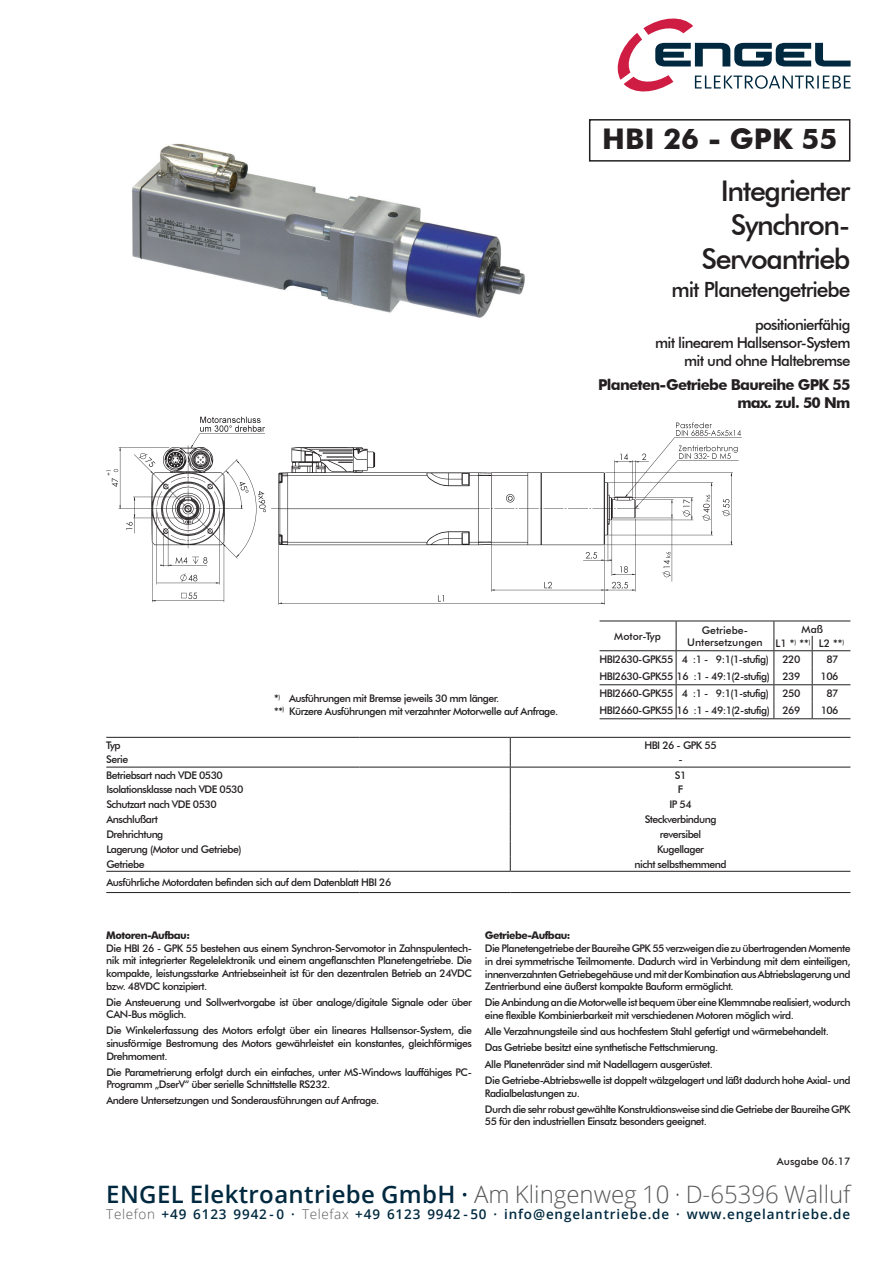
<style>
.page{position:relative;width:893px;height:1263px;background:#fff}
.page>*{position:absolute;margin:0;border:0;box-sizing:border-box;transform-origin:0 0}
.t1{font:500 28.5px/34.2px "Futura BT";letter-spacing:-.05em;color:#231f20;text-align:right}
.t2{font:700 28.5px "Futura BT";color:#231f20}
.t3{font:300 24px "Open Sans";color:#57585a}
.t4{font:500 21px "Futura BT";letter-spacing:-.05em;color:#231f20}
.t5{font:500 15px/18px "Futura BT";letter-spacing:-.05em;color:#231f20;text-align:right}
.t6{font:700 15px/18px "Futura BT";letter-spacing:-.05em;color:#231f20;text-align:right}
.t7{font:600 13.5px "Open Sans";letter-spacing:.06em;color:#00293f}
.t8{font:500 10.5px/12.6px "Futura BT";letter-spacing:-.05em;color:#231f20}
.t9{font:500 10.5px/12.6px "Futura BT";color:#231f20;text-align:center}
.t10{font:700 10.5px "Futura BT";letter-spacing:-.05em;color:#231f20}
.s1{font-weight:600;color:#00293f}
.s2{font-weight:300;color:#57585a}
</style>
<div class="page">
<div style="left:589px;top:119px;width:261px;height:43px;border:2px solid #231f20"></div>
<hr style="left:600px;top:621px;width:76px;height:1px;background:#231f20">
<hr style="left:676px;top:621px;width:98px;height:1px;background:#231f20">
<hr style="left:774px;top:621px;width:38px;height:1px;background:#231f20">
<hr style="left:812px;top:621px;width:38px;height:1px;background:#231f20">
<hr style="left:600px;top:650px;width:76px;height:1px;background:#231f20">
<hr style="left:676px;top:650px;width:98px;height:1px;background:#231f20">
<hr style="left:774px;top:650px;width:38px;height:1px;background:#231f20">
<hr style="left:812px;top:650px;width:38px;height:1px;background:#231f20">
<svg style="left:773px;top:621px;width:1px;height:97px"></svg>
<hr style="left:600px;top:718px;width:76px;height:1px;background:#231f20">
<hr style="left:676px;top:718px;width:98px;height:1px;background:#231f20">
<hr style="left:774px;top:718px;width:38px;height:1px;background:#231f20">
<svg style="left:812px;top:636px;width:1px;height:82px"></svg>
<hr style="left:812px;top:718px;width:38px;height:1px;background:#231f20">
<hr style="left:600px;top:684px;width:76px;height:1px;background:#231f20">
<hr style="left:676px;top:684px;width:98px;height:1px;background:#231f20">
<hr style="left:774px;top:684px;width:38px;height:1px;background:#231f20">
<hr style="left:812px;top:684px;width:38px;height:1px;background:#231f20">
<svg style="left:676px;top:621px;width:1px;height:97px"></svg>
<hr style="left:106px;top:737px;width:253px;height:1px;background:#231f20">
<hr style="left:359px;top:737px;width:151px;height:1px;background:#231f20">
<hr style="left:510px;top:737px;width:340px;height:1px;background:#231f20">
<hr style="left:106px;top:767px;width:253px;height:1px;background:#231f20">
<hr style="left:359px;top:767px;width:151px;height:1px;background:#231f20">
<hr style="left:510px;top:767px;width:340px;height:1px;background:#231f20">
<svg style="left:510px;top:738px;width:1px;height:133px"></svg>
<hr style="left:106px;top:892px;width:253px;height:1px;background:#231f20">
<hr style="left:359px;top:892px;width:151px;height:1px;background:#231f20">
<hr style="left:510px;top:892px;width:340px;height:1px;background:#231f20">
<hr style="left:106px;top:871px;width:253px;height:1px;background:#231f20">
<hr style="left:359px;top:871px;width:151px;height:1px;background:#231f20">
<hr style="left:510px;top:871px;width:340px;height:1px;background:#231f20">
<img style="left:132px;top:143px;width:393px;height:175px">
<img style="left:106px;top:417px;width:635px;height:187px">
<svg style="left:618px;top:19px;width:232px;height:72px"></svg>
<h1 class="t2" style="left:602px;top:122px;width:237px">HBI 26 - GPK 55</h1>
<h1 class="t1" style="left:701px;top:173px;width:150px">Integrierter<br>Synchron-<br>Servoantrieb</h1>
<h3 class="t4" style="left:671px;top:277px;width:181px">mit Planetengetriebe</h3>
<h3 class="t5" style="left:655px;top:315px;width:197px">positionierfähig<br>mit linearem Hallsensor-System mit und ohne Haltebremse</h3>
<h3 class="t6" style="left:598px;top:376px;width:254px">Planeten-Getriebe Baureihe GPK 55 max. zul. 50 Nm</h3>
<p class="t8" style="left:274px;top:692px;width:286px">*<sup>)</sup> Ausführungen mit Bremse jeweils 30 mm länger.<br>**<sup>)</sup> Kürzere Ausführungen mit verzahnter Motorwelle auf Anfrage.</p>
<p class="t9" style="left:614px;top:630px;width:48px">Motor-Typ</p>
<p class="t9" style="left:687px;top:623px;width:77px">Getriebe-<br>Untersetzungen</p>
<p class="t8" style="left:775px;top:621px;width:70px;line-height:14.5px;text-align:center">Maß<br>L1 *<sup>)</sup> **<sup>)</sup> L2 **<sup>)</sup></p>
<p class="t8" style="left:600px;top:653px;width:171px">HBI2630-GPK55 4 :1 - 9:1(1-stufig)</p>
<p class="t8" style="left:782px;top:653px;width:19px">220</p>
<p class="t8" style="left:826px;top:653px;width:14px">87</p>
<p class="t8" style="left:600px;top:670px;width:202px">HBI2630-GPK55 16 :1 - 49:1(2-stufig) 239</p>
<p class="t8" style="left:821px;top:670px;width:19px">106</p>
<p class="t8" style="left:600px;top:687px;width:171px">HBI2660-GPK55 4 :1 - 9:1(1-stufig)</p>
<p class="t8" style="left:782px;top:687px;width:19px">250</p>
<p class="t8" style="left:826px;top:687px;width:14px">87</p>
<p class="t8" style="left:600px;top:704px;width:202px">HBI2660-GPK55 16 :1 - 49:1(2-stufig) 269</p>
<p class="t8" style="left:821px;top:704px;width:19px">106</p>
<p class="t8" style="left:106px;top:739px;width:16px">Typ</p>
<p class="t8" style="left:644px;top:739px;width:74px">HBI 26 - GPK 55</p>
<p class="t8" style="left:106px;top:753px;width:23px">Serie</p>
<p class="t8" style="left:678px;top:753px;width:6px">-</p>
<p class="t8" style="left:106px;top:769px;width:118px">Betriebsart nach VDE 0530</p>
<p class="t8" style="left:675px;top:769px;width:13px">S1</p>
<p class="t8" style="left:106px;top:783px;width:139px">Isolationsklasse nach VDE 0530</p>
<p class="t8" style="left:678px;top:783px;width:7px">F</p>
<p class="t8" style="left:106px;top:798px;width:112px">Schutzart nach VDE 0530</p>
<p class="t8" style="left:669px;top:798px;width:24px">IP 54</p>
<p class="t8" style="left:106px;top:813px;width:53px">Anschlußart</p>
<p class="t8" style="left:645px;top:813px;width:73px">Steckverbindung</p>
<p class="t8" style="left:106px;top:828px;width:59px">Drehrichtung</p>
<p class="t8" style="left:660px;top:828px;width:43px">reversibel</p>
<p class="t8" style="left:106px;top:843px;width:137px">Lagerung (Motor und Getriebe)</p>
<p class="t8" style="left:657px;top:843px;width:49px">Kugellager</p>
<p class="t8" style="left:106px;top:857px;width:40px">Getriebe</p>
<p class="t8" style="left:635px;top:857px;width:94px">nicht selbsthemmend</p>
<p class="t8" style="left:106px;top:876px;width:287px">Ausführliche Motordaten befinden sich auf dem Datenblatt HBI 26</p>
<p class="t10" style="left:106px;top:929px;width:85px">Motoren-Aufbau:</p>
<p class="t8" style="left:106px;top:942px;width:367px;text-align:justify">Die HBI 26 - GPK 55 bestehen aus einem Synchron-Servomotor in Zahnspulentech&shy;nik mit integrierter Regelelektronik und einem angeflanschten Planetengetriebe. Die kompakte, leistungsstarke Antriebseinheit ist für den dezentralen Betrieb an 24VDC bzw. 48VDC konzipiert.</p>
<p class="t8" style="left:106px;top:995px;width:367px">Die Ansteuerung und Sollwertvorgabe ist über analoge/digitale Signale oder über<br>CAN-Bus möglich.</p>
<p class="t8" style="left:106px;top:1024px;width:367px;text-align:justify">Die Winkelerfassung des Motors erfolgt über ein lineares Hallsensor-System, die sinusförmige Bestromung des Motors gewährleistet ein konstantes, gleichförmiges Drehmoment.</p>
<p class="t8" style="left:106px;top:1065px;width:367px">Die Parametrierung erfolgt durch ein einfaches, unter MS-Windows lauffähiges PC-<br>Programm „DserV“ über serielle Schnittstelle RS232.</p>
<p class="t8" style="left:106px;top:1094px;width:274px">Andere Untersetzungen und Sonderausführungen auf Anfrage.</p>
<p class="t10" style="left:485px;top:929px;width:87px">Getriebe-Aufbau:</p>
<p class="t8" style="left:485px;top:942px;width:367px;text-align:justify">Die Planetengetriebe der Baureihe GPK 55 verzweigen die zu übertragenden Momente in drei symmetrische Teilmomente. Dadurch wird in Verbindung mit dem einteiligen, innenverzahnten Getriebegehäuse und mit der Kombination aus Abtriebslagerung und Zentrierbund eine äußerst kompakte Bauform ermöglicht.</p>
<p class="t8" style="left:485px;top:996px;width:367px">Die Anbindung an die Motorwelle ist bequem über eine Klemmnabe realisiert, wodurch eine flexible Kombinierbarkeit mit verschiedenen Motoren möglich wird.</p>
<p class="t8" style="left:485px;top:1023px;width:367px;line-height:16.2px">Alle Verzahnungsteile sind aus hochfestem Stahl gefertigt und wärmebehandelt.<br>Das Getriebe besitzt eine synthetische Fettschmierung.<br>Alle Planetenräder sind mit Nadellagern ausgerüstet.<br>Die Getriebe-Abtriebswelle ist doppelt wälzgelagert und läßt dadurch hohe Axial- und</p>
<p class="t8" style="left:485px;top:1084px;width:367px;line-height:16.2px">Radialbelastungen zu.<br>Durch die sehr robust gewählte Konstruktionsweise sind die Getriebe der Baureihe GPK</p>
<p class="t8" style="left:485px;top:1115px;width:224px">55 für den industriellen Einsatz besonders geeignet.</p>
<p class="t9" style="left:777px;top:1155px;width:75px">Ausgabe 06.17</p>
<h2 class="t3" style="left:106px;top:1178px;width:746px"><span class="s1">ENGEL Elektroantriebe GmbH ·</span> Am Klingenweg 10 · D-65396 Walluf</h2>
<p class="t7" style="left:106px;top:1205px;width:745px"><span class="s2">Telefon</span> +49 6123 9942 - 0 · <span class="s2">Telefax</span> +49 6123 9942 - 50 · info@engelantriebe.de · www.engelantriebe.de</p>
</div>
